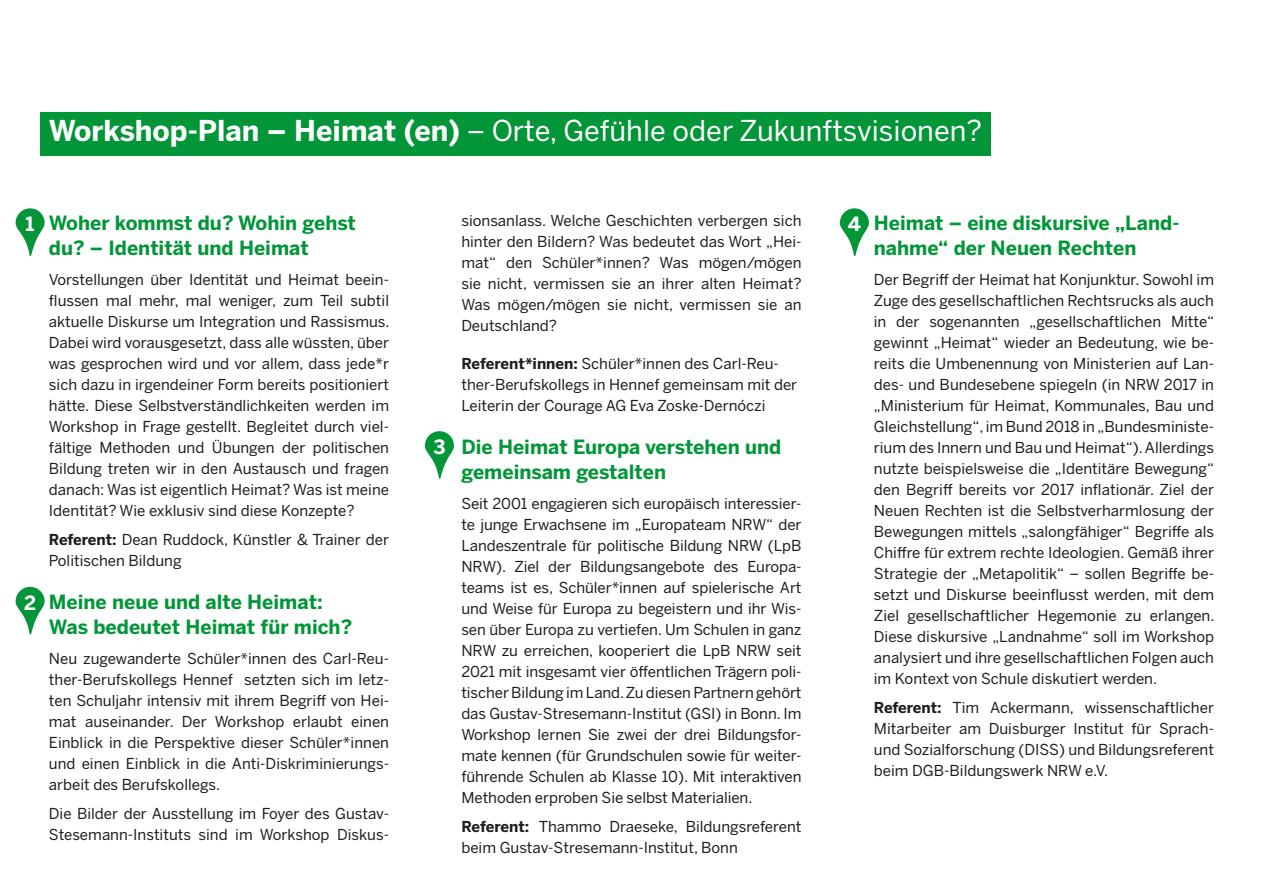
<style>
.page{position:relative;width:1263px;height:893px;background:#fff}
.page>*{position:absolute;margin:0;border:0;box-sizing:border-box;transform-origin:0 0}
.workshopplan{font:28.5px "Benton Sans";color:#fff}
.H2_Ueberschrifit{font:700 19.5px/25.5px "Benton Sans";color:#039639}
.t1{font:700 19.5px "Benton Sans";color:#fff}
.p_Text{font:15px/21px "Benton Sans";color:#1d1d1b;text-align:justify}
.H2_Ueberschrifit-2{font:15px/21px "Benton Sans";color:#1d1d1b}
.s1{font-weight:700}
</style>
<div class="page">
<div style="left:40px;top:113px;width:951px;height:43px;background:#039639"></div>
<svg style="left:840px;top:208px;width:29px;height:48px"></svg>
<svg style="left:16px;top:208px;width:29px;height:48px"></svg>
<svg style="left:16px;top:587px;width:29px;height:47px"></svg>
<svg style="left:425px;top:431px;width:29px;height:48px"></svg>
<h2 class="workshopplan" style="left:49px;top:114px;width:935px"><span class="s1">Workshop-Plan – Heimat (en)</span> – Orte, Gefühle oder Zukunftsvisionen?</h2>
<p class="p_Text" style="left:461px;top:210px;width:342px">sionsanlass. Welche Geschichten verbergen sich hinter den Bildern? Was bedeutet das Wort „Hei&shy;mat“ den Schüler*innen? Was mögen/mögen sie nicht, vermissen sie an ihrer alten Heimat?<br>Was mögen/mögen sie nicht, vermissen sie an Deutschland?</p>
<h2 class="H2_Ueberschrifit-2" style="left:461px;top:353px;width:337px"><span class="s1">Referent*innen:</span> Schüler*innen des Carl-Reu&shy;ther-Berufskollegs in Hennef gemeinsam mit der<br>Leiterin der Courage AG Eva Zoske-Dernóczi</h2>
<h2 class="H2_Ueberschrifit" style="left:461px;top:434px;width:321px">Die Heimat Europa verstehen und gemeinsam gestalten</h2>
<p class="p_Text" style="left:461px;top:493px;width:342px">Seit 2001 engagieren sich europäisch interessier&shy;te junge Erwachsene im „Europateam NRW“ der Landeszentrale für politische Bildung NRW (LpB NRW). Ziel der Bildungsangebote des Europa&shy;teams ist es, Schüler*innen auf spielerische Art und Weise für Europa zu begeistern und ihr Wis&shy;sen über Europa zu vertiefen. Um Schulen in ganz NRW zu erreichen, kooperiert die LpB NRW seit 2021 mit insgesamt vier öffentlichen Trägern poli&shy;tischer Bildung im Land. Zu diesen Partnern gehört das Gustav-Stresemann-Institut (GSI) in Bonn. Im Workshop lernen Sie zwei der drei Bildungsfor&shy;mate kennen (für Grundschulen sowie für weiter&shy;führende Schulen ab Klasse 10). Mit interaktiven Methoden erproben Sie selbst Materialien.</p>
<p class="p_Text" style="left:461px;top:816px;width:342px"><span class="s1">Referent:</span> Thammo Draeseke, Bildungsreferent beim Gustav-Stresemann-Institut, Bonn</p>
<h2 class="H2_Ueberschrifit" style="left:49px;top:210px;width:309px">Woher kommst du? Wohin gehst du? – Identität und Heimat</h2>
<p class="p_Text" style="left:49px;top:269px;width:342px">Vorstellungen über Identität und Heimat beein&shy;flussen mal mehr, mal weniger, zum Teil subtil aktuelle Diskurse um Integration und Rassismus.<br>Dabei wird vorausgesetzt, dass alle wüssten, über was gesprochen wird und vor allem, dass jede*r sich dazu in irgendeiner Form bereits positioniert hätte. Diese Selbstverständlichkeiten werden im Workshop in Frage gestellt. Begleitet durch viel&shy;fältige Methoden und Übungen der politischen Bildung treten wir in den Austausch und fragen danach: Was ist eigentlich Heimat? Was ist meine Identität? Wie exklusiv sind diese Konzepte?</p>
<p class="p_Text" style="left:49px;top:529px;width:342px"><span class="s1">Referent:</span> Dean Ruddock, Künstler &amp; Trainer der<br>Politischen Bildung</p>
<h2 class="H2_Ueberschrifit" style="left:49px;top:589px;width:305px">Meine neue und alte Heimat:<br>Was bedeutet Heimat für mich?</h2>
<p class="p_Text" style="left:49px;top:648px;width:342px">Neu zugewanderte Schüler*innen des Carl-Reu&shy;ther-Berufskollegs Hennef setzten sich im letz&shy;ten Schuljahr intensiv mit ihrem Begriff von Hei&shy;mat auseinander. Der Workshop erlaubt einen Einblick in die Perspektive dieser Schüler*innen und einen Einblick in die Anti-Diskriminierungs&shy;arbeit des Berufskollegs.</p>
<p class="p_Text" style="left:49px;top:803px;width:342px">Die Bilder der Ausstellung im Foyer des Gustav-<br>Stesemann-Instituts sind im Workshop Diskus-</p>
<h2 class="t1" style="left:26px;top:212px;width:10px">1</h2>
<h2 class="t1" style="left:848px;top:212px;width:15px">4</h2>
<h2 class="t1" style="left:433px;top:435px;width:14px">3</h2>
<h2 class="t1" style="left:24px;top:591px;width:13px">2</h2>
<h2 class="H2_Ueberschrifit" style="left:874px;top:210px;width:307px">Heimat – eine diskursive „Land&shy;nahme“ der Neuen Rechten</h2>
<p class="p_Text" style="left:874px;top:269px;width:342px">Der Begriff der Heimat hat Konjunktur. Sowohl im Zuge des gesellschaftlichen Rechtsrucks als auch in der sogenannten „gesellschaftlichen Mitte“ gewinnt „Heimat“ wieder an Bedeutung, wie be&shy;reits die Umbenennung von Ministerien auf Lan&shy;des- und Bundesebene spiegeln (in NRW 2017 in „Ministerium für Heimat, Kommunales, Bau und Gleichstellung“, im Bund 2018 in „Bundesministe&shy;rium des Innern und Bau und Heimat“). Allerdings nutzte beispielsweise die „Identitäre Bewegung“ den Begriff bereits vor 2017 inflationär. Ziel der Neuen Rechten ist die Selbstverharmlosung der Bewegungen mittels „salongfähiger“ Begriffe als Chiffre für extrem rechte Ideologien. Gemäß ihrer Strategie der „Metapolitik“ – sollen Begriffe be&shy;setzt und Diskurse beeinflusst werden, mit dem Ziel gesellschaftlicher Hegemonie zu erlangen.<br>Diese diskursive „Landnahme“ soll im Workshop analysiert und ihre gesellschaftlichen Folgen auch im Kontext von Schule diskutiert werden.</p>
<p class="p_Text" style="left:874px;top:697px;width:342px"><span class="s1">Referent:</span> Tim Ackermann, wissenschaftlicher Mitarbeiter am Duisburger Institut für Sprach&shy;und Sozialforschung (DISS) und Bildungsreferent beim DGB-Bildungswerk NRW e.V.</p>
</div>
